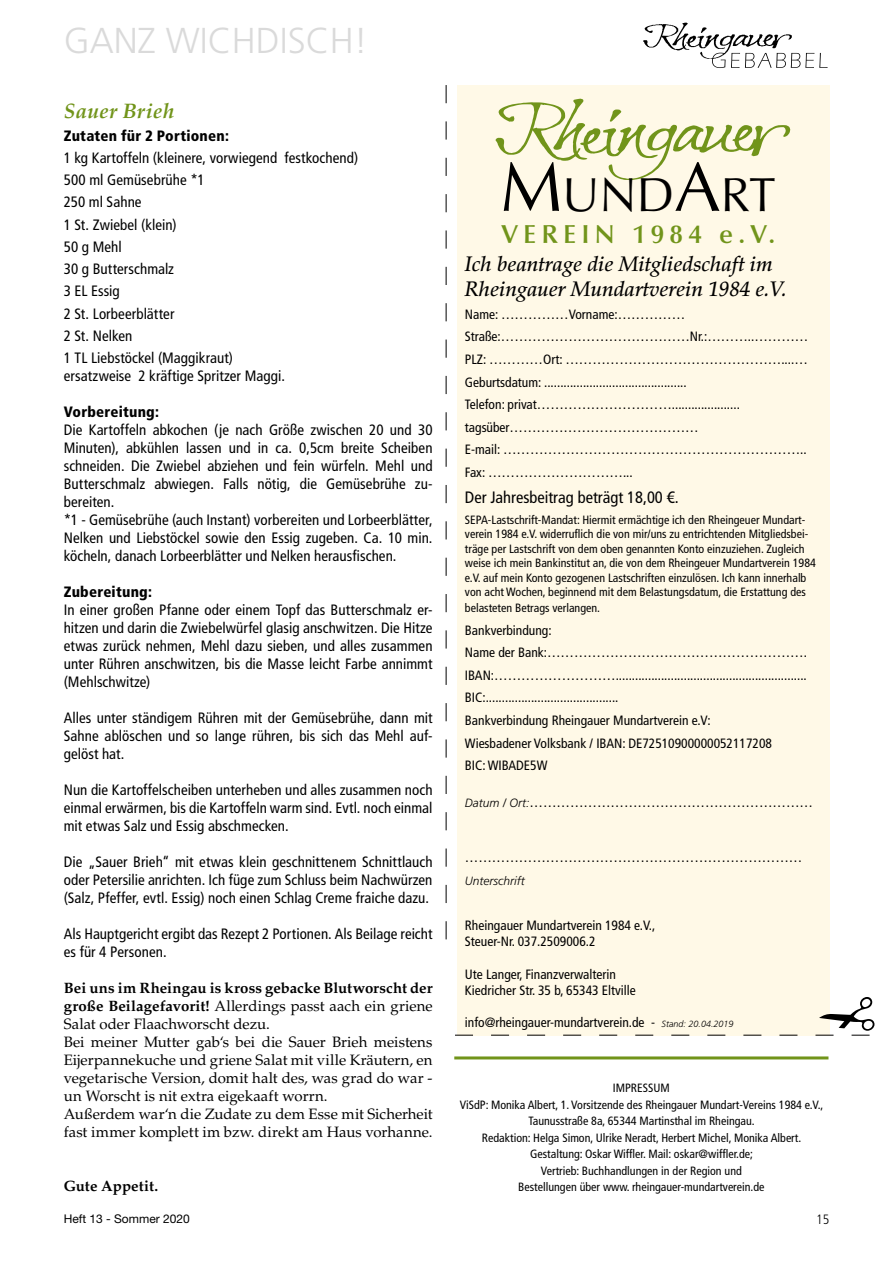
<style>
.page{position:relative;width:893px;height:1263px;background:#fff}
.page>*{position:absolute;margin:0;border:0;box-sizing:border-box;transform-origin:0 0}
.t1{font:47.85px "Optima LT Std";color:#000}
.t2{font:300 36px "Frutiger LT Std";color:#dadada}
.t3{font:600 26.1px "Optima LT Std";letter-spacing:.2em;color:#71941a}
.t4{font:italic 500 21px/25.2px "Palatino LT Std";color:#000}
.t5{font:italic 700 21px "Palatino LT Std";letter-spacing:.015em;color:#71941a}
.t6{font:condensed 16.5px "Frutiger LT Std";color:#000}
.t7{font:condensed 15px/18px "Frutiger LT Std";letter-spacing:.005em;color:#000;text-align:justify}
.t8{font:15px/18px "Palatino LT Std";color:#000}
.t9{font:900 condensed 15px "Frutiger LT Std";letter-spacing:.015em;color:#000}
.t10{font:700 15px "Palatino LT Std";color:#000}
.t11{font:condensed 13.5px/22.5px "Frutiger LT Std";color:#000}
.t12{font:300 condensed 13.5px "Frutiger LT Std";color:#000}
.t13{font:condensed 12px/16.5px "Frutiger LT Std";color:#000}
.t14{font:12px "Helvetica Neue LT Std";color:#000}
.t15{font:italic 300 12px "Frutiger LT Std";color:#000}
.s1{font-weight:700}
.s2{font-size:69.75px}
.s3{font-weight:300;font-style:italic;font-stretch:normal;font-size:12px}
.s4{font-weight:300;font-style:italic;font-stretch:normal;font-size:9px}
</style>
<div class="page">
<div style="left:457px;top:85px;width:372px;height:950px;background:#fff9e7"></div>
<svg style="left:495px;top:99px;width:295px;height:81px"></svg>
<svg style="left:446px;top:85px;width:1px;height:854px"></svg>
<svg style="left:455px;top:997px;width:419px;height:39px"></svg>
<img style="left:643px;top:22px;width:151px;height:37px">
<svg style="left:712px;top:53px;width:116px;height:15px"></svg>
<hr style="left:454px;top:1056px;width:374px;height:3px;background:#71941a">
<h2 class="t2" style="left:64px;top:20px;width:306px">GANZ WICHDISCH !</h2>
<h3 class="t5" style="left:64px;top:99px;width:112px">Sauer Brieh</h3>
<p class="t9" style="left:64px;top:126px;width:167px">Zutaten für 2 Portionen:</p>
<p class="t7" style="left:64px;top:147px;width:296px;line-height:22.2px;text-align:left">1 kg Kartoffeln (kleinere, vorwiegend festkochend)<br>500 ml Gemüsebrühe *1<br>250 ml Sahne<br>1 St. Zwiebel (klein)<br>50 g Mehl<br>30 g Butterschmalz<br>3 EL Essig<br>2 St. Lorbeerblätter<br>2 St. Nelken<br>1 TL Liebstöckel (Maggikraut)</p>
<p class="t7" style="left:64px;top:367px;width:223px">ersatzweise 2 kräftige Spritzer Maggi.</p>
<p class="t9" style="left:64px;top:403px;width:97px">Vorbereitung:</p>
<p class="t7" style="left:64px;top:421px;width:370px;text-align:left">Die Kartoffeln abkochen (je nach Größe zwischen 20 und 30<br>Minuten), abkühlen lassen und in ca. 0,5cm breite Scheiben schneiden. Die Zwiebel abziehen und fein würfeln. Mehl und Butterschmalz abwiegen. Falls nötig, die Gemüsebrühe zu&shy;bereiten.<br>*1 - Gemüsebrühe (auch Instant) vorbereiten und Lorbeerblätter, Nelken und Liebstöckel sowie den Essig zugeben. Ca. 10 min. köcheln, danach Lorbeerblätter und Nelken herausfischen.</p>
<p class="t9" style="left:64px;top:583px;width:90px">Zubereitung:</p>
<p class="t7" style="left:64px;top:601px;width:370px">In einer großen Pfanne oder einem Topf das Butterschmalz er&shy;hitzen und darin die Zwiebelwürfel glasig anschwitzen. Die Hitze etwas zurück nehmen, Mehl dazu sieben, und alles zusammen unter Rühren anschwitzen, bis die Masse leicht Farbe annimmt (Mehlschwitze)</p>
<p class="t7" style="left:64px;top:709px;width:370px">Alles unter ständigem Rühren mit der Gemüsebrühe, dann mit Sahne ablöschen und so lange rühren, bis sich das Mehl auf&shy;gelöst hat.</p>
<p class="t7" style="left:64px;top:781px;width:370px">Nun die Kartoffelscheiben unterheben und alles zusammen noch einmal erwärmen, bis die Kartoffeln warm sind. Evtl. noch einmal mit etwas Salz und Essig abschmecken.</p>
<p class="t7" style="left:64px;top:853px;width:370px">Die „Sauer Brieh“ mit etwas klein geschnittenem Schnittlauch oder Petersilie anrichten. Ich füge zum Schluss beim Nachwürzen (Salz, Pfeffer, evtl. Essig) noch einen Schlag Creme fraiche dazu.</p>
<p class="t7" style="left:64px;top:925px;width:370px">Als Hauptgericht ergibt das Rezept 2 Portionen. Als Beilage reicht es für 4 Personen.</p>
<p class="t8" style="left:64px;top:979px;width:370px"><span class="s1">Bei uns im Rheingau is kross gebacke Blutworscht der große Beilagefavorit!</span> Allerdings passt aach ein griene Salat oder Flaachworscht dezu.<br>Bei meiner Mutter gab‘s bei die Sauer Brieh meistens Eijerpannekuche und griene Salat mit ville Kräutern, en vegetarische Version, domit halt des, was grad do war - un Worscht is nit extra eigekaaft worrn.<br>Außerdem war‘n die Zudate zu dem Esse mit Sicherheit fast immer komplett im bzw. direkt am Haus vorhanne.</p>
<p class="t10" style="left:64px;top:1177px;width:96px">Gute Appetit.</p>
<h1 class="t1" style="left:500px;top:167px;width:277px"><span class="s2">M</span>UND<span class="s2">A</span>RT</h1>
<h3 class="t3" style="left:501px;top:219px;width:275px">VEREIN 1984 E.V.</h3>
<h3 class="t4" style="left:465px;top:252px;width:324px">Ich beantrage die Mitgliedschaft im<br>Rheingauer Mundartverein 1984 e.V.</h3>
<p class="t11" style="left:465px;top:303px;width:345px">Name: ……………Vorname:…………… Straße:……………………………………Nr.:………..………… PLZ: …………Ort: …………………………………………....… Geburtsdatum: ............................................<br>Telefon: privat…………………………..................... tagsüber……………………………………<br>E-mail: …………………………………………………………..<br>Fax: …………………………...</p>
<p class="t6" style="left:465px;top:488px;width:215px">Der Jahresbeitrag beträgt 18,00 €.</p>
<p class="t13" style="left:465px;top:513px;width:352px;line-height:14.4px">SEPA-Lastschrift-Mandat: Hiermit ermächtige ich den Rheingeuer Mundart&shy;verein 1984 e.V. widerruflich die von mir/uns zu entrichtenden Mitgliedsbei&shy;träge per Lastschrift von dem oben genannten Konto einzuziehen. Zugleich weise ich mein Bankinstitut an, die von dem Rheingeuer Mundartverein 1984 e.V. auf mein Konto gezogenen Lastschriften einzulösen. Ich kann innerhalb von acht Wochen, beginnend mit dem Belastungsdatum, die Erstattung des</p>
<p class="t13" style="left:465px;top:600px;width:137px">belasteten Betrags verlangen.</p>
<p class="t11" style="left:465px;top:619px;width:343px">Bankverbindung:<br>Name der Bank:………………………………………………….<br>IBAN:………………………...........................................................<br>BIC:.........................................<br>Bankverbindung Rheingauer Mundartverein e.V:<br>Wiesbadener Volksbank / IBAN: DE72510900000052117208<br>BIC: WIBADE5W</p>
<p class="t11" style="left:465px;top:791px;width:350px"><span class="s3">Datum / Ort:</span>………………………………………………………</p>
<p class="t11" style="left:465px;top:846px;width:339px">…………………………………………………………………</p>
<p class="t15" style="left:465px;top:874px;width:61px">Unterschrift</p>
<p class="t11" style="left:465px;top:917px;width:192px;line-height:16.2px">Rheingauer Mundartverein 1984 e.V.,<br>Steuer-Nr. 037.2509006.2</p>
<p class="t11" style="left:465px;top:966px;width:173px;line-height:16.2px">Ute Langer, Finanzverwalterin<br>Kiedricher Str. 35 b, 65343 Eltville</p>
<p class="t11" style="left:465px;top:1011px;width:270px">info@rheingauer-mundartverein.de - <span class="s4">Stand: 20.04.2019</span></p>
<p class="t13" style="left:460px;top:1080px;width:365px;text-align:center">IMPRESSUM<br>ViSdP: Monika Albert, 1. Vorsitzende des Rheingauer Mundart-Vereins 1984 e.V., Taunusstraße 8a, 65344 Martinsthal im Rheingau.<br>Redaktion: Helga Simon, Ulrike Neradt, Herbert Michel, Monika Albert.<br>Gestaltung: Oskar Wiffler. Mail: oskar@wiffler.de;<br>Vertrieb: Buchhandlungen in der Region und<br>Bestellungen über www. rheingauer-mundartverein.de</p>
<p class="t14" style="left:64px;top:1211px;width:128px">Heft 13 - Sommer 2020</p>
<p class="t12" style="left:816px;top:1212px;width:14px">15</p>
</div>
